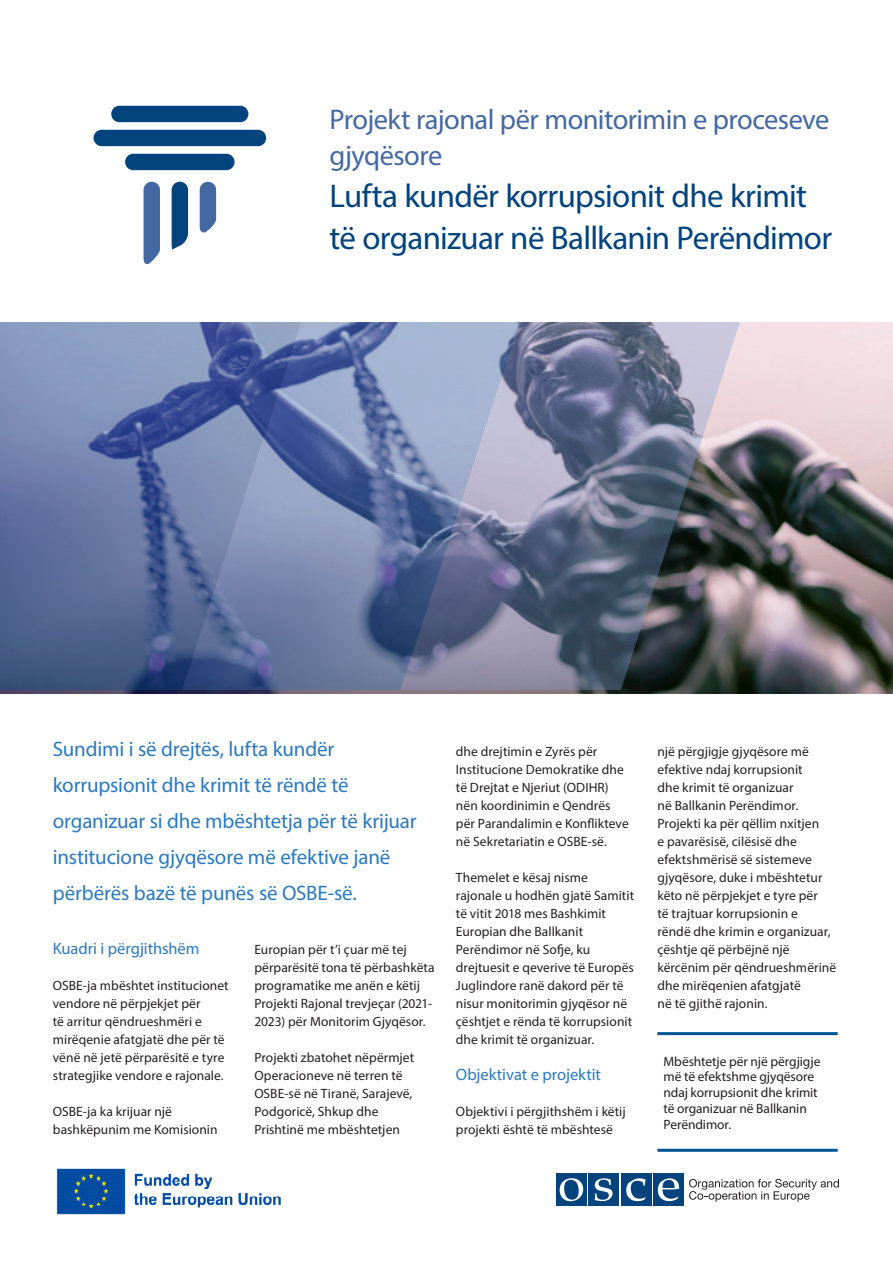
<style>
.page{position:relative;width:893px;height:1263px;background:#fff}
.page>*{position:absolute;margin:0;border:0;box-sizing:border-box;transform-origin:0 0}
.t1{font:33px/42px "Myriad Pro";letter-spacing:-.02em;color:#01437c}
.t2{font:28.5px/36px "Myriad Pro";letter-spacing:-.02em;color:#4468a1}
.t3{font:21px/36px "Myriad Pro";letter-spacing:-.01em;color:#2b79be}
.t4{font:16.5px "Myriad Pro";letter-spacing:-.005em;color:#2b79be}
.t5{font:13.5px/18px "Myriad Pro";letter-spacing:.005em;color:#231f20}
</style>
<div class="page">
<svg style="left:0;top:322px;width:400px;height:367px;background:#6778a5"></svg>
<svg style="left:400px;top:322px;width:493px;height:367px;background:#7c7e8f"></svg>
<hr style="left:657px;top:1032px;width:181px;height:3px;background:#005495">
<hr style="left:657px;top:1149px;width:181px;height:3px;background:#005495">
<div style="left:111px;top:106px;width:137px;height:16px;background:#01437c;border-radius:8px"></div>
<div style="left:94px;top:130px;width:172px;height:16px;background:#01437c;border-radius:8px"></div>
<div style="left:125px;top:154px;width:110px;height:16px;background:#01437c;border-radius:8px"></div>
<svg style="left:200px;top:182px;width:16px;height:51px"></svg>
<svg style="left:172px;top:182px;width:16px;height:68px"></svg>
<svg style="left:144px;top:182px;width:16px;height:83px"></svg>
<img style="left:56px;top:1168px;width:225px;height:47px">
<svg style="left:689px;top:1179px;width:150px;height:23px"></svg>
<div style="left:556px;top:1173px;width:30px;height:33px;background:#01437c"></div>
<div style="left:588px;top:1173px;width:31px;height:33px;background:#01437c"></div>
<div style="left:621px;top:1173px;width:30px;height:33px;background:#01437c"></div>
<div style="left:653px;top:1173px;width:30px;height:33px;background:#01437c"></div>
<svg style="left:658px;top:1178px;width:21px;height:23px"></svg>
<svg style="left:626px;top:1178px;width:20px;height:23px"></svg>
<svg style="left:595px;top:1178px;width:17px;height:23px"></svg>
<svg style="left:560px;top:1178px;width:23px;height:23px"></svg>
<p class="t2" style="left:330px;top:101px;width:501px">Projekt rajonal për monitorimin e proceseve gjyqësore</p>
<p class="t1" style="left:330px;top:175px;width:504px">Lufta kundër korrupsionit dhe krimit të organizuar në Ballkanin Perëndimor</p>
<p class="t3" style="left:53px;top:731px;width:365px">Sundimi i së drejtës, lufta kundër korrupsionit dhe krimit të rëndë të organizuar si dhe mbështetja për të krijuar institucione gjyqësore më efektive janë përbërës bazë të punës së OSBE-së.</p>
<p class="t4" style="left:53px;top:938px;width:148px">Kuadri i përgjithshëm</p>
<p class="t5" style="left:53px;top:976px;width:177px">OSBE-ja mbështet institucionet vendore në përpjekjet për<br>të arritur qëndrueshmëri e mirëqenie afatgjatë dhe për të vënë në jetë përparësitë e tyre strategjike vendore e rajonale.</p>
<p class="t5" style="left:53px;top:1102px;width:166px">OSBE-ja ka krijuar një bashkëpunim me Komisionin</p>
<p class="t5" style="left:254px;top:940px;width:182px">Europian për t’i çuar më tej përparësitë tona të përbashkëta programatike me anën e këtij<br>Projekti Rajonal trevjeçar (2021-<br>2023) për Monitorim Gjyqësor.</p>
<p class="t5" style="left:254px;top:1048px;width:161px">Projekti zbatohet nëpërmjet<br>Operacioneve në terren të<br>OSBE-së në Tiranë, Sarajevë,<br>Podgoricë, Shkup dhe<br>Prishtinë me mbështetjen</p>
<p class="t5" style="left:456px;top:742px;width:174px">dhe drejtimin e Zyrës për<br>Institucione Demokratike dhe të Drejtat e Njeriut (ODIHR) nën koordinimin e Qendrës për Parandalimin e Konflikteve në Sekretariatin e OSBE-së.</p>
<p class="t5" style="left:456px;top:868px;width:180px">Themelet e kësaj nisme rajonale u hodhën gjatë Samitit të vitit 2018 mes Bashkimit<br>Europian dhe Ballkanit<br>Perëndimor në Sofje, ku drejtuesit e qeverive të Europës<br>Juglindore ranë dakord për të nisur monitorimin gjyqësor në çështjet e rënda të korrupsionit dhe krimit të organizuar.</p>
<p class="t4" style="left:456px;top:1064px;width:147px">Objektivat e projektit</p>
<p class="t5" style="left:456px;top:1102px;width:171px">Objektivi i përgjithshëm i këtij projekti është të mbështesë</p>
<p class="t5" style="left:657px;top:742px;width:180px">një përgjigje gjyqësore më efektive ndaj korrupsionit<br>dhe krimit të organizuar<br>në Ballkanin Perëndimor.<br>Projekti ka për qëllim nxitjen<br>e pavarësisë, cilësisë dhe efektshmërisë së sistemeve gjyqësore, duke i mbështetur këto në përpjekjet e tyre për<br>të trajtuar korrupsionin e<br>rëndë dhe krimin e organizuar, çështje që përbëjnë një kërcënim për qëndrueshmërinë dhe mirëqenien afatgjatë<br>në të gjithë rajonin.</p>
<p class="t5" style="left:663px;top:1053px;width:159px;line-height:15.8px">Mbështetje për një përgjigje më të efektshme gjyqësore ndaj korrupsionit dhe krimit të organizuar në Ballkanin<br>Perëndimor.</p>
</div>
